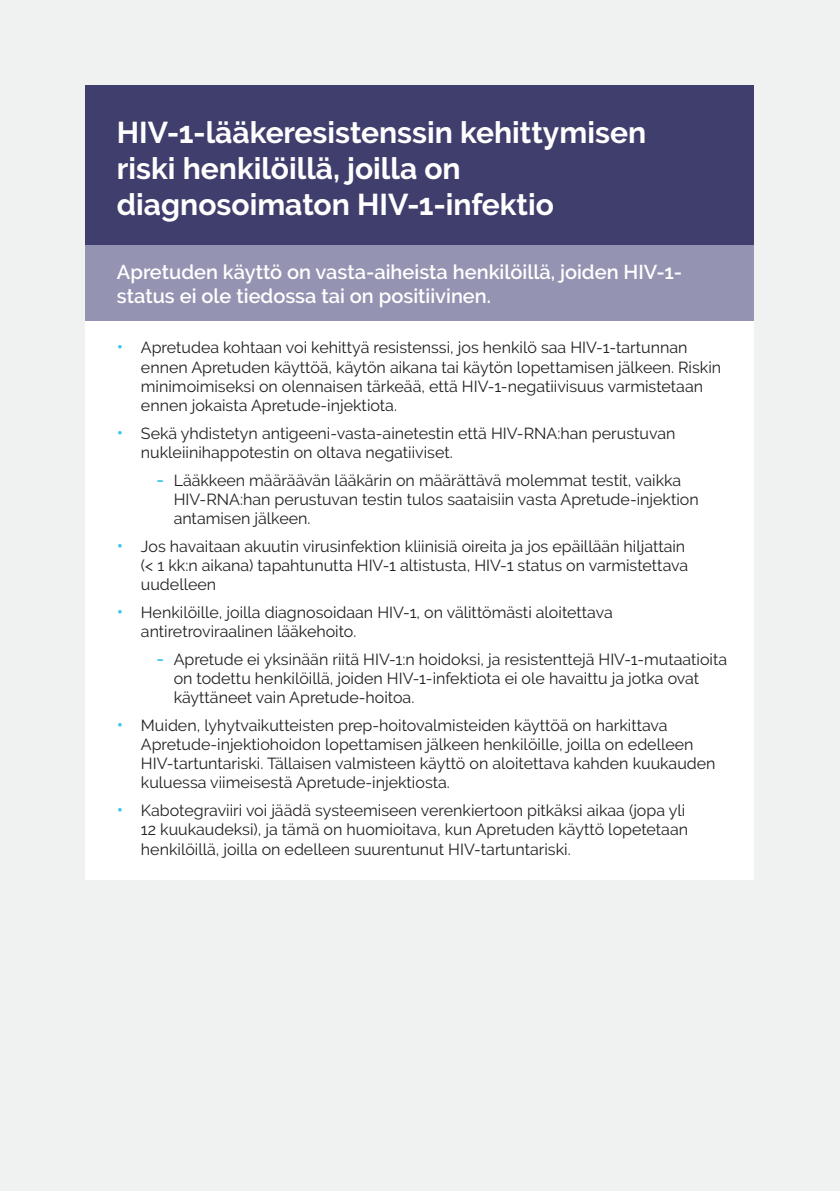
<style>
.page{position:relative;width:840px;height:1191px;background:#fff}
.page>*{position:absolute;margin:0;border:0;box-sizing:border-box;transform-origin:0 0}
.White_Header_Text{font:700 30px/36px "Raleway";color:#fff}
.White_Body_Text{font:600 20px/24px "Raleway";color:#fff}
.t1{font:16px/19.2px "Raleway";color:#231f20}
.s1{font-weight:600;font-size:18px;color:#3cc6ee}
</style>
<div class="page">
<div style="left:0;top:0;width:839px;height:1191px;background:#eff2f1"></div>
<div style="left:85px;top:85px;width:668px;height:160px;background:#403e6d"></div>
<div style="left:85px;top:321px;width:668px;height:558px;background:#fff"></div>
<div style="left:85px;top:245px;width:668px;height:76px;background:#9493b2"></div>
<p class="White_Header_Text" style="left:117px;top:115px;width:530px">HIV-1-lääkeresistenssin kehittymisen riski henkilöillä, joilla on diagnosoimaton HIV-1-infektio</p>
<p class="White_Body_Text" style="left:117px;top:260px;width:566px">Apretuden käyttö on vasta-aiheista henkilöillä, joiden HIV-1- status ei ole tiedossa tai on positiivinen.</p>
<p class="t1" style="left:141px;top:338px;width:581px;text-indent:-24px"><span class="s1">•</span> Apretudea kohtaan voi kehittyä resistenssi, jos henkilö saa HIV-1-tartunnan ennen Apretuden käyttöä, käytön aikana tai käytön lopettamisen jälkeen. Riskin minimoimiseksi on olennaisen tärkeää, että HIV-1-negatiivisuus varmistetaan ennen jokaista Apretude-injektiota.</p>
<p class="t1" style="left:141px;top:423px;width:535px;text-indent:-24px"><span class="s1">•</span> Sekä yhdistetyn antigeeni-vasta-ainetestin että HIV-RNA:han perustuvan nukleiinihappotestin on oltava negatiiviset.</p>
<p class="t1" style="left:173px;top:470px;width:526px;text-indent:-17px"><span class="s1">-</span> Lääkkeen määräävän lääkärin on määrättävä molemmat testit, vaikka<br>HIV-RNA:han perustuvan testin tulos saataisiin vasta Apretude-injektion antamisen jälkeen.</p>
<p class="t1" style="left:141px;top:536px;width:548px;text-indent:-24px"><span class="s1">•</span> Jos havaitaan akuutin virusinfektion kliinisiä oireita ja jos epäillään hiljattain (&lt; 1 kk:n aikana) tapahtunutta HIV-1 altistusta, HIV-1 status on varmistettava uudelleen</p>
<p class="t1" style="left:141px;top:602px;width:473px;text-indent:-24px"><span class="s1">•</span> Henkilöille, joilla diagnosoidaan HIV-1, on välittömästi aloitettava antiretroviraalinen lääkehoito.</p>
<p class="t1" style="left:173px;top:649px;width:554px;text-indent:-17px"><span class="s1">-</span> Apretude ei yksinään riitä HIV-1:n hoidoksi, ja resistenttejä HIV-1-mutaatioita on todettu henkilöillä, joiden HIV-1-infektiota ei ole havaittu ja jotka ovat käyttäneet vain Apretude-hoitoa.</p>
<p class="t1" style="left:141px;top:715px;width:575px;text-indent:-24px"><span class="s1">•</span> Muiden, lyhytvaikutteisten prep-hoitovalmisteiden käyttöä on harkittava Apretude-injektiohoidon lopettamisen jälkeen henkilöille, joilla on edelleen HIV-tartuntariski. Tällaisen valmisteen käyttö on aloitettava kahden kuukauden kuluessa viimeisestä Apretude-injektiosta.</p>
<p class="t1" style="left:141px;top:801px;width:548px;text-indent:-24px"><span class="s1">•</span> Kabotegraviiri voi jäädä systeemiseen verenkiertoon pitkäksi aikaa (jopa yli<br>12 kuukaudeksi), ja tämä on huomioitava, kun Apretuden käyttö lopetetaan henkilöillä, joilla on edelleen suurentunut HIV-tartuntariski.</p>
</div>
